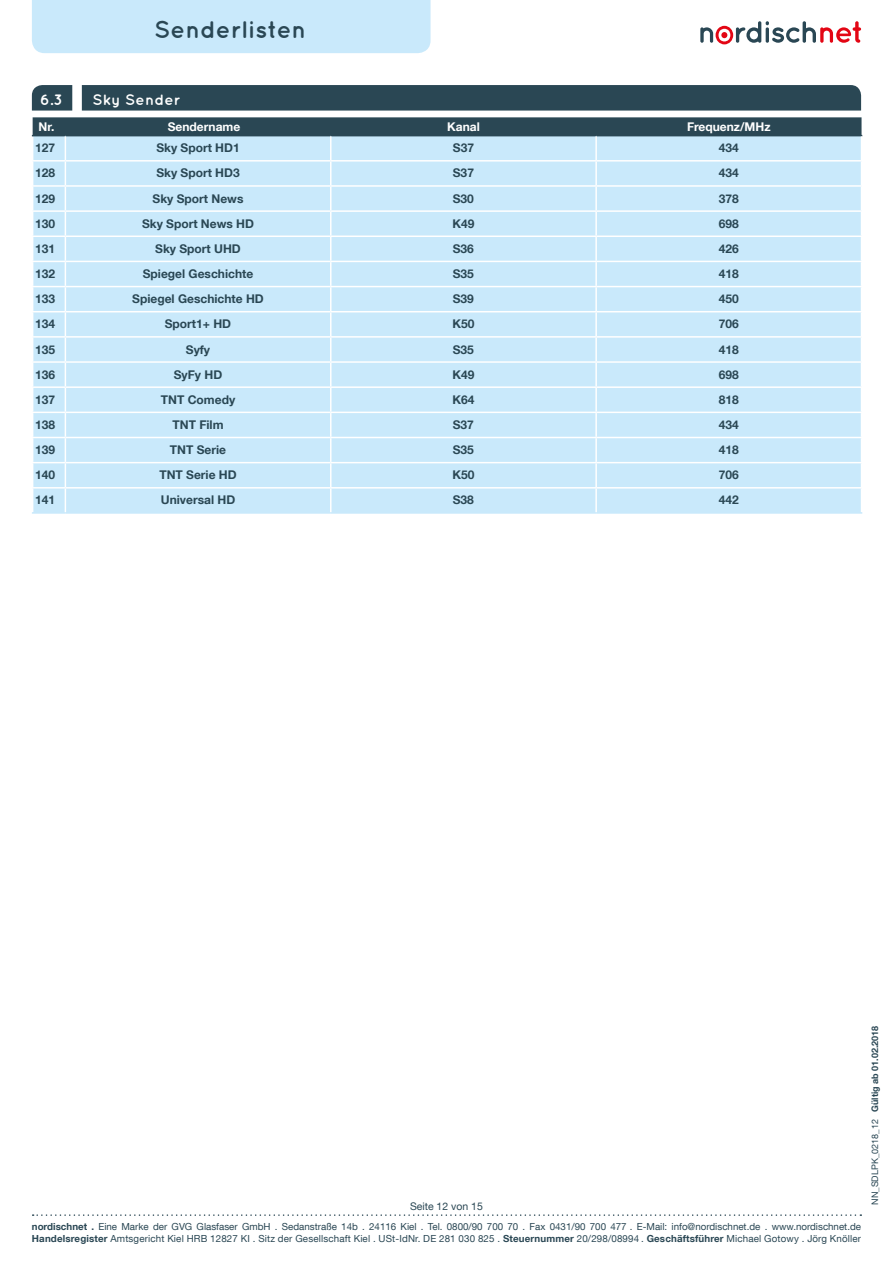
<style>
.page{position:relative;width:893px;height:1263px;background:#fff}
.page>*{position:absolute;margin:0;border:0;box-sizing:border-box;transform-origin:0 0}
.t1{font:700 24px "Quicksand";letter-spacing:.005em;color:#2a4754}
.t2{font:700 15px "Quicksand";letter-spacing:.015em;color:#fff}
.t3{font:700 12px "Helvetica Neue LT Com";color:#2a4754}
.t4{font:700 12px "Helvetica Neue LT Com";color:#fff}
.t5{font:10.5px "Helvetica Neue LT Com";color:#2a4754}
.t6{font:9.75px/11.2px "Helvetica Neue LT Com";color:#2a4754}
.t7{font:700 9px "Helvetica Neue LT Com";color:#2a4754}
.s1{font-weight:700}
.s2{font-weight:400}
</style>
<div class="page">
<div style="left:32px;top:0;width:399px;height:53px;background:#c9e9fb"></div>
<svg style="left:700px;top:21px;width:161px;height:23px"></svg>
<svg style="left:33px;top:1214px;width:828px;height:2px"></svg>
<svg style="left:82px;top:85px;width:779px;height:26px;background:#2e4a57"></svg>
<svg style="left:32px;top:85px;width:40px;height:26px"></svg>
<hr style="left:32px;top:512px;width:33px;height:2px;background:#c9e9fb">
<hr style="left:65px;top:512px;width:266px;height:2px;background:#c9e9fb">
<hr style="left:331px;top:512px;width:265px;height:2px;background:#c9e9fb">
<hr style="left:596px;top:512px;width:266px;height:2px;background:#c9e9fb">
<svg style="left:32px;top:117px;width:830px;height:395px;background:#c4e2f3"></svg>
<hr style="left:596px;top:487px;width:266px;height:1px;background:#fff">
<hr style="left:595px;top:488px;width:2px;height:24px;background:#fff">
<h1 class="t1" style="left:154px;top:15px;width:154px">Senderlisten</h1>
<h2 class="t2" style="left:40px;top:91px;width:24px">6.3</h2>
<h2 class="t2" style="left:92px;top:91px;width:89px">Sky Sender</h2>
<p class="t4" style="left:39px;top:119px;width:17px">Nr.</p>
<p class="t4" style="left:168px;top:119px;width:74px">Sendername</p>
<p class="t4" style="left:447px;top:119px;width:34px">Kanal</p>
<p class="t4" style="left:687px;top:119px;width:85px">Frequenz/MHz</p>
<p class="t3" style="left:35px;top:140px;width:22px">127</p>
<p class="t3" style="left:156px;top:140px;width:85px">Sky Sport HD1</p>
<p class="t3" style="left:453px;top:140px;width:23px">S37</p>
<p class="t3" style="left:719px;top:140px;width:22px">434</p>
<p class="t3" style="left:35px;top:166px;width:22px">128</p>
<p class="t3" style="left:156px;top:166px;width:85px">Sky Sport HD3</p>
<p class="t3" style="left:453px;top:166px;width:23px">S37</p>
<p class="t3" style="left:719px;top:166px;width:22px">434</p>
<p class="t3" style="left:35px;top:191px;width:22px">129</p>
<p class="t3" style="left:153px;top:191px;width:92px">Sky Sport News</p>
<p class="t3" style="left:453px;top:191px;width:23px">S30</p>
<p class="t3" style="left:719px;top:191px;width:22px">378</p>
<p class="t3" style="left:35px;top:216px;width:22px">130</p>
<p class="t3" style="left:142px;top:216px;width:114px">Sky Sport News HD</p>
<p class="t3" style="left:452px;top:216px;width:24px">K49</p>
<p class="t3" style="left:719px;top:216px;width:22px">698</p>
<p class="t3" style="left:35px;top:241px;width:22px">131</p>
<p class="t3" style="left:155px;top:241px;width:87px">Sky Sport UHD</p>
<p class="t3" style="left:453px;top:241px;width:23px">S36</p>
<p class="t3" style="left:719px;top:241px;width:22px">426</p>
<p class="t3" style="left:35px;top:266px;width:22px">132</p>
<p class="t3" style="left:143px;top:266px;width:112px">Spiegel Geschichte</p>
<p class="t3" style="left:453px;top:266px;width:23px">S35</p>
<p class="t3" style="left:719px;top:266px;width:22px">418</p>
<p class="t3" style="left:35px;top:291px;width:22px">133</p>
<p class="t3" style="left:132px;top:291px;width:133px">Spiegel Geschichte HD</p>
<p class="t3" style="left:453px;top:291px;width:23px">S39</p>
<p class="t3" style="left:719px;top:291px;width:22px">450</p>
<p class="t3" style="left:35px;top:316px;width:22px">134</p>
<p class="t3" style="left:165px;top:316px;width:68px">Sport1+ HD</p>
<p class="t3" style="left:452px;top:316px;width:24px">K50</p>
<p class="t3" style="left:719px;top:316px;width:22px">706</p>
<p class="t3" style="left:35px;top:342px;width:22px">135</p>
<p class="t3" style="left:186px;top:342px;width:26px">Syfy</p>
<p class="t3" style="left:453px;top:342px;width:23px">S35</p>
<p class="t3" style="left:719px;top:342px;width:22px">418</p>
<p class="t3" style="left:35px;top:367px;width:22px">136</p>
<p class="t3" style="left:174px;top:367px;width:50px">SyFy HD</p>
<p class="t3" style="left:452px;top:367px;width:24px">K49</p>
<p class="t3" style="left:719px;top:367px;width:22px">698</p>
<p class="t3" style="left:35px;top:392px;width:22px">137</p>
<p class="t3" style="left:161px;top:392px;width:76px">TNT Comedy</p>
<p class="t3" style="left:452px;top:392px;width:24px">K64</p>
<p class="t3" style="left:719px;top:392px;width:22px">818</p>
<p class="t3" style="left:35px;top:417px;width:22px">138</p>
<p class="t3" style="left:172px;top:417px;width:53px">TNT Film</p>
<p class="t3" style="left:453px;top:417px;width:23px">S37</p>
<p class="t3" style="left:719px;top:417px;width:22px">434</p>
<p class="t3" style="left:35px;top:442px;width:22px">139</p>
<p class="t3" style="left:170px;top:442px;width:58px">TNT Serie</p>
<p class="t3" style="left:453px;top:442px;width:23px">S35</p>
<p class="t3" style="left:719px;top:442px;width:22px">418</p>
<p class="t3" style="left:35px;top:467px;width:22px">140</p>
<p class="t3" style="left:159px;top:467px;width:79px">TNT Serie HD</p>
<p class="t3" style="left:452px;top:467px;width:24px">K50</p>
<p class="t3" style="left:719px;top:467px;width:22px">706</p>
<p class="t3" style="left:35px;top:493px;width:22px">141</p>
<p class="t3" style="left:161px;top:493px;width:76px">Universal HD</p>
<p class="t3" style="left:453px;top:493px;width:23px">S38</p>
<p class="t3" style="left:719px;top:493px;width:22px">442</p>
<p class="t5" style="left:410px;top:1199px;width:74px">Seite 12 von 15</p>
<p class="t6" style="left:32px;top:1221px;width:831px"><span class="s1">nordischnet .</span> Eine Marke der GVG Glasfaser GmbH . Sedanstraße 14b . 24116 Kiel . Tel. 0800/90 700 70 . Fax 0431/90 700 477 . E-Mail: info@nordischnet.de . www.nordischnet.de<br><span class="s1">Handelsregister</span> Amtsgericht Kiel HRB 12827 KI . Sitz der Gesellschaft Kiel . USt-IdNr. DE 281 030 825 . <span class="s1">Steuernummer</span> 20/298/08994 . <span class="s1">Geschäftsführer</span> Michael Gotowy . Jörg Knöller</p>
<p class="t7" style="left:869px;top:1205px;width:181px;rotate:-90deg"><span class="s2">NN_SDLPK_0218_12</span> Gültig ab 01.02.2018</p>
</div>
